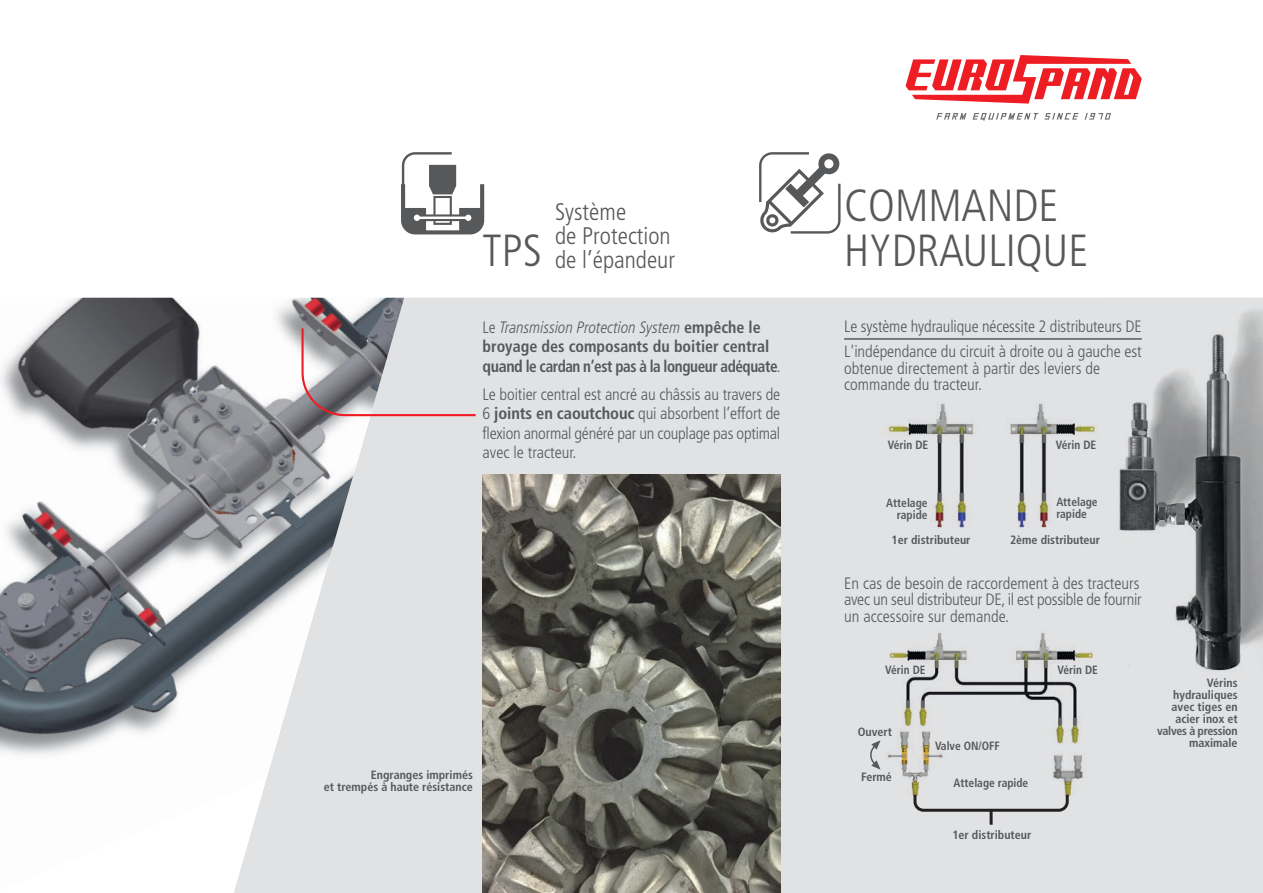
<style>
.page{position:relative;width:1263px;height:893px;background:#fff}
.page>*{position:absolute;margin:0;border:0;box-sizing:border-box;transform-origin:0 0}
.t1{font:300 condensed 45px/45px "Frutiger LT Pro";color:#57585a}
.t2{font:300 condensed 24px/24px "Frutiger LT Pro";color:#57585a}
.t3{font:300 condensed 16.5px/19.5px "Frutiger LT Pro";letter-spacing:-.005em;color:#57585a}
.t4{font:700 condensed 16.5px/19.5px "Frutiger LT Pro";letter-spacing:-.01em;color:#57585a}
.t5{font:700 condensed 12px/12px "Frutiger LT Pro";color:#57585a;text-align:right}
.t6{font:700 condensed 12px/12px "Frutiger LT Pro";color:#57585a;text-align:right;scale:.95 1}
.s1{font-weight:300}
.s2{font-weight:300;font-style:italic}
.s3{font-weight:700}
</style>
<div class="page">
<div style="left:404px;top:298px;width:859px;height:595px;background:#e1e2e4"></div>
<img style="left:1103px;top:298px;width:160px;height:406px">
<img style="left:0;top:298px;width:404px;height:595px">
<svg style="left:300px;top:326px;width:178px;height:91px"></svg>
<img style="left:483px;top:475px;width:297px;height:418px">
<svg style="left:401px;top:152px;width:83px;height:82px"></svg>
<svg style="left:759px;top:152px;width:81px;height:82px"></svg>
<svg style="left:936px;top:113px;width:30px;height:7px"></svg>
<svg style="left:972px;top:113px;width:66px;height:8px"></svg>
<svg style="left:1044px;top:113px;width:35px;height:7px"></svg>
<svg style="left:1085px;top:113px;width:26px;height:7px"></svg>
<svg style="left:905px;top:55px;width:237px;height:49px"></svg>
<img style="left:844px;top:629px;width:257px;height:179px">
<div style="left:844px;top:389px;width:256px;height:201px;background:#e1e2e4"></div>
<img style="left:888px;top:403px;width:208px;height:125px">
<svg style="left:869px;top:740px;width:11px;height:30px"></svg>
<svg style="left:912px;top:792px;width:158px;height:33px"></svg>
<hr style="left:844px;top:338px;width:298px;height:2px;background:#57585a">
<h1 class="t1" style="left:483px;top:233px;width:61px">TPS</h1>
<h2 class="t2" style="left:555px;top:203px;width:121px">Système<br>de Protection de l’épandeur</h2>
<p class="t4" style="left:483px;top:319px;width:299px"><span class="s1">Le</span> <span class="s2">Transmission Protection System</span> empêche le broyage des composants du boitier central quand le cardan n’est pas à la longueur adéquate<span class="s1">.</span></p>
<p class="t3" style="left:483px;top:386px;width:299px;text-align:justify">Le boitier central est ancré au châssis au travers de 6 <span class="s3">joints en caoutchouc</span> qui absorbent l’effort de flexion anormal généré par un couplage pas optimal avec le tracteur.</p>
<p class="t5" style="left:324px;top:770px;width:150px">Engranges imprimés<br>et trempés à haute résistance</p>
<h1 class="t1" style="left:844px;top:188px;width:246px">COMMANDE<br>HYDRAULIQUE</h1>
<p class="t3" style="left:844px;top:316px;width:299px;line-height:25px">Le système hydraulique nécessite 2 distributeurs DE<br>L'indépendance du circuit à droite ou à gauche est</p>
<p class="t3" style="left:844px;top:362px;width:258px;line-height:16.5px">obtenue directement à partir des leviers de commande du tracteur.</p>
<p class="t6" style="left:888px;top:441px;width:44px">Vérin DE</p>
<p class="t6" style="left:1056px;top:441px;width:44px">Vérin DE</p>
<p class="t6" style="left:886px;top:498px;width:45px">Attelage rapide</p>
<p class="t6" style="left:1056px;top:498px;width:45px;text-align:left">Attelage rapide</p>
<p class="t5" style="left:891px;top:535px;width:80px">1er distributeur</p>
<p class="t5" style="left:1010px;top:535px;width:92px">2ème distributeur</p>
<p class="t3" style="left:844px;top:577px;width:299px;line-height:16.5px">En cas de besoin de raccordement à des tracteurs avec un seul distributeur DE, il est possible de fournir un accessoire sur demande.</p>
<p class="t6" style="left:885px;top:665px;width:44px">Vérin DE</p>
<p class="t5" style="left:858px;top:727px;width:36px">Ouvert</p>
<p class="t5" style="left:861px;top:772px;width:32px">Fermé</p>
<p class="t6" style="left:935px;top:742px;width:69px">Valve ON/OFF</p>
<p class="t6" style="left:954px;top:779px;width:80px">Attelage rapide</p>
<p class="t5" style="left:952px;top:830px;width:80px">1er distributeur</p>
<p class="t6" style="left:1057px;top:665px;width:44px">Vérin DE</p>
<p class="t5" style="left:1157px;top:678px;width:82px">Vérins hydrauliques avec tiges en acier inox et valves à pression maximale</p>
</div>
